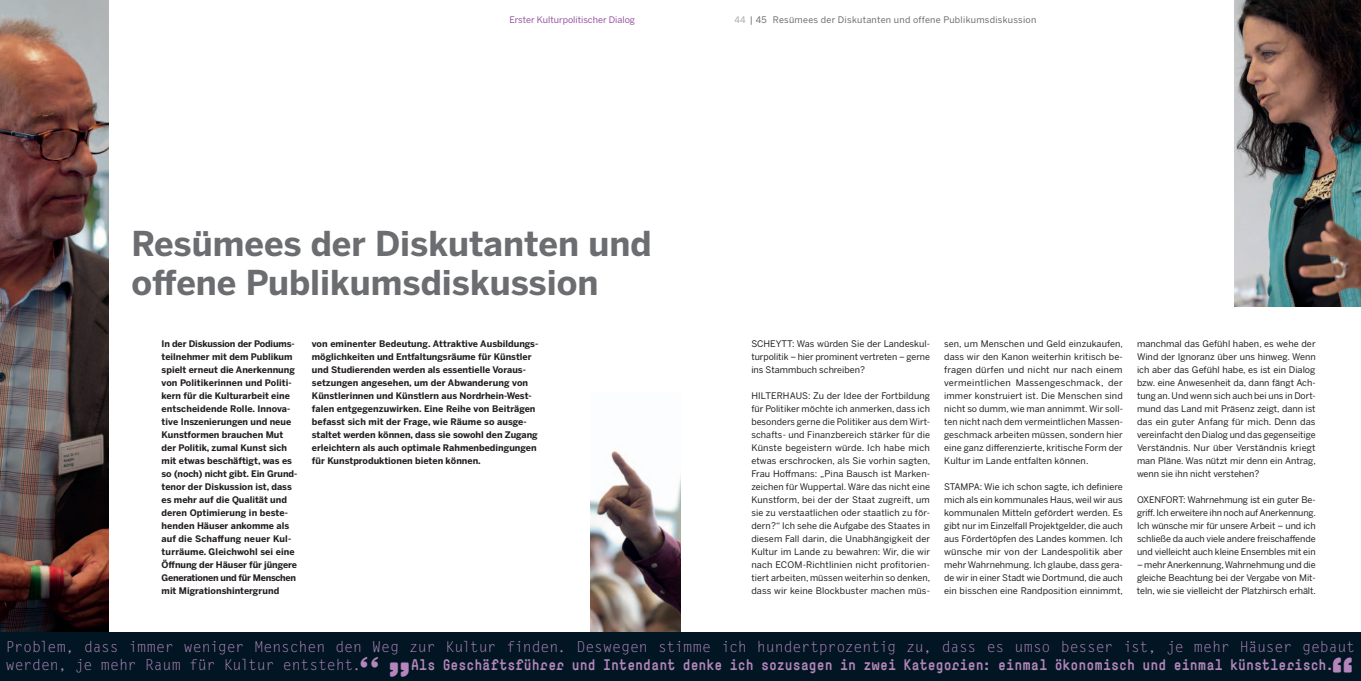
<style>
.page{position:relative;width:1361px;height:681px;background:#fff}
.page>*{position:absolute;margin:0;border:0;box-sizing:border-box;transform-origin:0 0}
.t1{font:700 48px "Simple";color:#b486bc}
.t2{font:48px "Letter Gothic Std";color:#b486bc}
.t3{font:700 34px/39px "Benton Sans";color:#6c6d70}
.t4{font:15px/18px "Letter Gothic Std";letter-spacing:-.015em;color:#b486bc}
.t5{font:700 15px "Simple";letter-spacing:.01em;color:#b486bc}
.t6{font:9px/13px "Benton Sans";color:#231f20;text-align:justify}
.t7{font:700 9px/13px "Benton Sans";color:#231f20}
.t8{font:9px "Benton Sans";letter-spacing:.03em;color:#6c6d70}
.t9{font:9px "Benton Sans";color:#9753a1}
.s1{color:#a8a9ad}
</style>
<div class="page">
<img style="left:0;top:0;width:108px;height:632px">
<img style="left:1234px;top:0;width:127px;height:306px">
<img style="left:590px;top:451px;width:90px;height:181px">
<div style="left:0;top:632px;width:1361px;height:48px;background:#011622"></div>
<p class="t9" style="left:509px;top:14px;width:127px">Erster Kulturpolitischer Dialog</p>
<p class="t8" style="left:734px;top:14px;width:303px"><span class="s1">44</span> | 45 Resümees der Diskutanten und offene Publikumsdiskussion</p>
<h2 class="t3" style="left:131px;top:223px;width:522px">Resümees der Diskutanten und offene Publikumsdiskussion</h2>
<p class="t7" style="left:162px;top:337px;width:137px">In der Diskussion der Podiums&shy;teilnehmer mit dem Publikum spielt erneut die Anerkennung von Politikerinnen und Politi&shy;kern für die Kulturarbeit eine entscheidende Rolle. Innova&shy;tive Inszenierungen und neue<br>Kunstformen brauchen Mut der Politik, zumal Kunst sich mit etwas beschäftigt, was es so (noch) nicht gibt. Ein Grund&shy;tenor der Diskussion ist, dass es mehr auf die Qualität und deren Optimierung in beste&shy;henden Häuser ankomme als auf die Schaffung neuer Kul&shy;turräume. Gleichwohl sei eine<br>Öffnung der Häuser für jüngere<br>Generationen und für Menschen mit Migrationshintergrund</p>
<p class="t6" style="left:944px;top:337px;width:180px">sen, um Menschen und Geld einzukaufen, dass wir den Kanon weiterhin kritisch be&shy;fragen dürfen und nicht nur nach einem vermeintlichen Massengeschmack, der immer konstruiert ist. Die Menschen sind nicht so dumm, wie man annimmt. Wir soll&shy;ten nicht nach dem vermeintlichen Massen&shy;geschmack arbeiten müssen, sondern hier eine ganz differenzierte, kritische Form der Kultur im Lande entfalten können.</p>
<p class="t6" style="left:751px;top:337px;width:180px">Scheytt: Was würden Sie der Landeskul&shy;turpolitik – hier prominent vertreten – gerne ins Stammbuch schreiben?</p>
<p class="t6" style="left:751px;top:389px;width:180px">H ilterhaus: Zu der Idee der Fortbildung für Politiker möchte ich anmerken, dass ich besonders gerne die Politiker aus dem Wirt&shy;schafts- und Finanzbereich stärker für die Künste begeistern würde. I ch habe mich etwas erschrocken, als Sie vorhin sagten, Frau Hoffmans: „Pina Bausch ist Marken&shy;zeichen für Wuppertal. Wäre das nicht eine Kunstform, bei der der Staat zugreift, um sie zu verstaatlichen oder staatlich zu för&shy;dern?“ I ch sehe die Aufgabe des Staates in diesem Fall darin, die Unabhängigkeit der Kultur im Lande zu bewahren: Wir, die wir nach ECO</p>
<p class="t7" style="left:312px;top:337px;width:228px">von eminenter Bedeutung. Attraktive Ausbildungs&shy;möglichkeiten und Entfaltungsräume für Künstler und Studierenden werden als essentielle Voraus&shy;setzungen angesehen, um der Abwanderung von Künstlerinnen und Künstlern aus Nordrhein-West&shy;falen entgegenzuwirken. Eine Reihe von Beiträgen befasst sich mit der Frage, wie Räume so ausge&shy;staltet werden können, dass sie sowohl den Zugang erleichtern als auch optimale Rahmenbedingungen für Kunstproduktionen bieten können.</p>
<p class="t6" style="left:944px;top:480px;width:180px">Stampa: Wie ich schon sagte, ich definiere mich als ein kommunales Haus, weil wir aus kommunalen Mitteln gefördert werden. Es gibt nur im Einzelfall Projektgelder, die auch aus Fördertöpfen des Landes kommen. I ch wünsche mir von der Landespolitik aber mehr Wahrnehmung. Ich glaube, dass gera&shy;de wir in einer Stadt wie Dortmund, die auch ein bisschen eine Randposition einnimmt,</p>
<p class="t6" style="left:751px;top:558px;width:180px;text-indent:43px">M-Richtlinien nicht profitorien&shy;tiert arbeiten, müssen weiterhin so denken, dass wir keine Blockbuster machen müs-</p>
<p class="t6" style="left:1137px;top:337px;width:180px">manchmal das Gefühl haben, es wehe der Wind der Ignoranz über uns hinweg. Wenn ich aber das Gefühl habe, es ist ein Dialog bzw. eine Anwesenheit da, dann fängt Ach&shy;tung an. Und wenn sich auch bei uns in Dort&shy;mund das Land mit Präsenz zeigt, dann ist das ein guter Anfang für mich. Denn das vereinfacht den Dialog und das gegenseitige Verständnis. Nur über Verständnis kriegt man Pläne. Was nützt mir denn ein Antrag, wenn sie ihn nicht verstehen?</p>
<p class="t6" style="left:1137px;top:493px;width:180px">Oxen fort: Wahrnehmung ist ein guter Be&shy;griff. I ch erweitere ihn noch auf Anerkennung.<br>I ch wünsche mir für unsere Arbeit – und ich schließe da auch viele andere freischaffende und vielleicht auch kleine Ensembles mit ein</p>
<p class="t6" style="left:1137px;top:558px;width:180px">– mehr Anerkennung, Wahrnehmung und die gleiche Beachtung bei der Vergabe von Mit&shy;teln, wie sie vielleicht der Platzhirsch erhält.</p>
<h3 class="t4" style="left:6px;top:638px;width:1351px">Problem, dass immer weniger Menschen den Weg zur Kultur finden. Deswegen stimme ich hundertprozentig zu, dass es umso besser ist, je mehr Häuser gebaut werden, je mehr Raum für Kultur entsteht.</h3>
<h1 class="t2" style="left:354px;top:647px;width:30px">“</h1>
<h1 class="t1" style="left:387px;top:624px;width:27px">„</h1>
<h3 class="t5" style="left:411px;top:656px;width:924px">Als Geschäftsführer und Intendant denke ich sozusagen in zwei Kategorien: einmal ökonomisch und einmal künstlerisch.</h3>
<h1 class="t1" style="left:1330px;top:646px;width:27px">“</h1>
</div>
